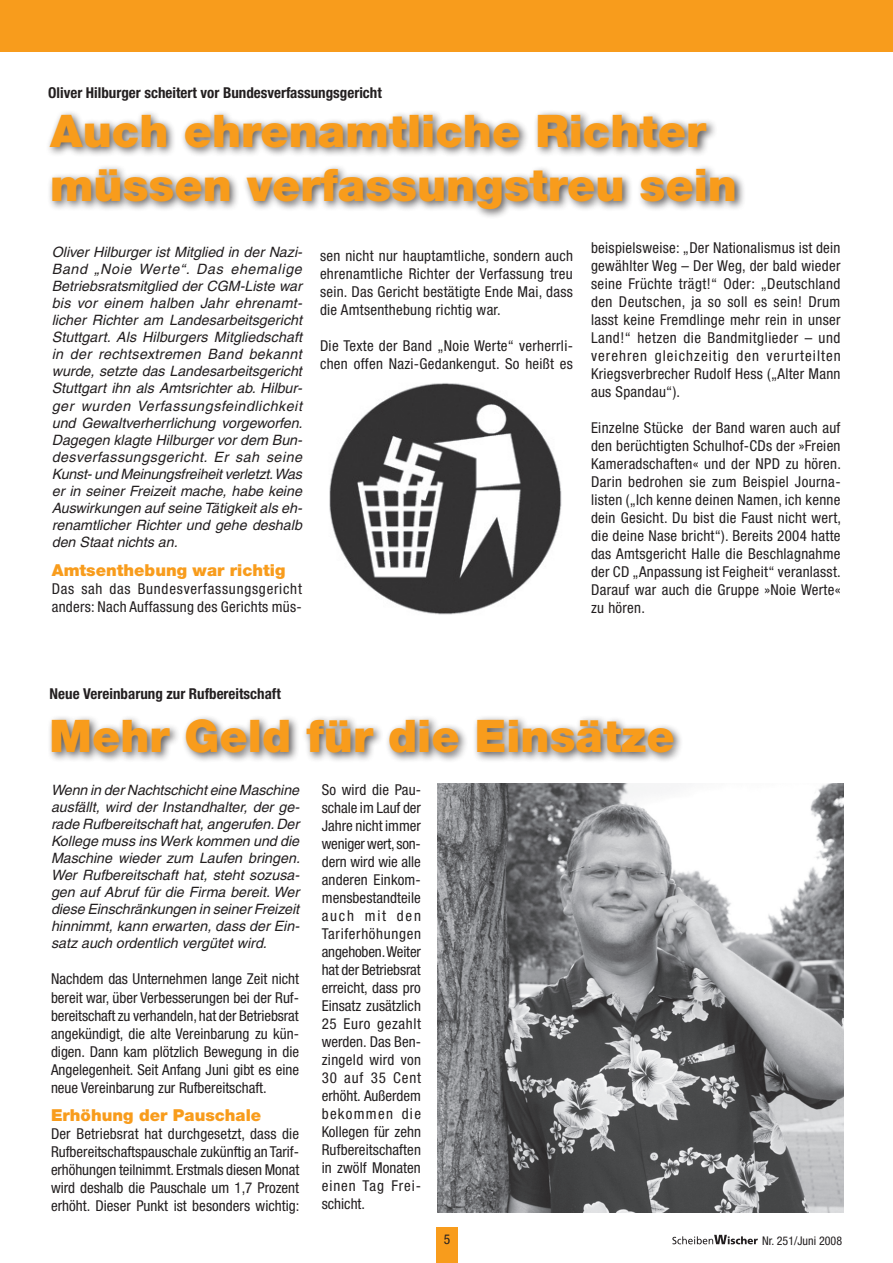
<style>
.page{position:relative;width:893px;height:1263px;background:#fff}
.page>*{position:absolute;margin:0;border:0;box-sizing:border-box;transform-origin:0 0}
.t1{font:900 45px/54px "Helvetica Neue";color:#f89c1c}
.t2{font:900 16.5px "Helvetica Neue";color:#f89c1c}
.t3{font:condensed 15px/18px "Helvetica Neue";letter-spacing:.02em;color:#231f20;text-align:justify}
.t4{font:700 condensed 15px "Helvetica Neue";color:#231f20}
.t5{font:condensed 15px/18px "Helvetica Neue";letter-spacing:.05em;color:#231f20}
.t6{font:italic 14.25px/17.1px "Helvetica";color:#231f20;text-align:justify}
.t7{font:condensed 13.5px "Helvetica Neue";color:#231f20}
.t8{font:condensed 12px "Helvetica Neue";color:#231f20}
</style>
<div class="page">
<div style="left:436px;top:1227px;width:21px;height:36px;background:#f89c1c"></div>
<svg style="left:672px;top:1235px;width:86px;height:9px"></svg>
<div style="left:0;top:0;width:893px;height:51px;background:#f89c1c"></div>
<img style="left:329px;top:383px;width:233px;height:232px">
<img style="left:438px;top:801px;width:405px;height:411px">
<div style="left:45px;top:109px;width:825px;height:136px;background:#231f20;opacity:.75"></div>
<div style="left:47px;top:714px;width:818px;height:87px;background:#231f20;opacity:.75"></div>
<p class="t4" style="left:48px;top:84px;width:335px">Oliver Hilburger scheitert vor Bundesverfassungsgericht</p>
<h1 class="t1" style="left:50px;top:103px;width:688px">Auch ehrenamtliche Richter müssen verfassungstreu sein</h1>
<p class="t3" style="left:591px;top:238px;width:251px">beispielsweise: „Der Nationalismus ist dein gewählter Weg – Der Weg, der bald wieder seine Früchte trägt!“ Oder: „Deutschland den Deutschen, ja so soll es sein! Drum lasst keine Fremdlinge mehr rein in unser Land!“ hetzen die Bandmitglieder – und verehren gleichzeitig den verurteilten Kriegsverbrecher Rudolf Hess („Alter Mann aus Spandau“).</p>
<p class="t3" style="left:591px;top:418px;width:252px">Einzelne Stücke der Band waren auch auf den berüchtigten Schulhof-CDs der »Freien Kameradschaften« und der NPD zu hören.<br>Darin bedrohen sie zum Beispiel Journa&shy;listen („Ich kenne deinen Namen, ich kenne dein Gesicht. Du bist die Faust nicht wert, die deine Nase bricht“). Bereits 2004 hatte das Amtsgericht Halle die Beschlagnahme der CD „Anpassung ist Feigheit“ veranlasst.<br>Darauf war auch die Gruppe »Noie Werte« zu hören.</p>
<p class="t6" style="left:52px;top:243px;width:252px">Oliver Hilburger ist Mitglied in der Nazi-Band „Noie Werte“. Das ehemalige Betriebsratsmitglied der CGM-Liste war bis vor einem halben Jahr ehrenamt&shy;licher Richter am Landesarbeitsgericht Stuttgart. Als Hilburgers Mitgliedschaft in der rechtsextremen Band bekannt wurde, setzte das Landesarbeitsgericht Stuttgart ihn als Amtsrichter ab. Hilbur&shy;ger wurden Verfassungsfeindlichkeit und Gewaltverherrlichung vorgeworfen.<br>Dagegen klagte Hilburger vor dem Bun&shy;desverfassungsgericht. Er sah seine Kunst- und Meinungsfreiheit verletzt. Was er in seiner Freizeit mache, habe keine Auswirkungen auf seine Tätigkeit als eh&shy;renamtlicher Richter und gehe deshalb den Staat nichts an.</p>
<p class="t2" style="left:52px;top:560px;width:235px">Amtsenthebung war richtig</p>
<p class="t5" style="left:52px;top:579px;width:252px">Das sah das Bundesverfassungsgericht anders: Nach Auffassung des Gerichts müs-</p>
<p class="t3" style="left:320px;top:247px;width:255px">sen nicht nur hauptamtliche, sondern auch ehrenamtliche Richter der Verfassung treu sein. Das Gericht bestätigte Ende Mai, dass die Amtsenthebung richtig war.</p>
<p class="t3" style="left:320px;top:337px;width:255px">Die Texte der Band „Noie Werte“ verherrli&shy;chen offen Nazi-Gedankengut. So heißt es</p>
<p class="t4" style="left:50px;top:684px;width:233px">Neue Vereinbarung zur Rufbereitschaft</p>
<h1 class="t1" style="left:50px;top:709px;width:627px">Mehr Geld für die Einsätze</h1>
<p class="t3" style="left:322px;top:780px;width:101px">So wird die Pau&shy;schale im Lauf der Jahre nicht immer weniger wert, son&shy;dern wird wie alle anderen Einkom&shy;mensbestandteile auch mit den Tariferhöhungen angehoben. Weiter hat der Betriebsrat erreicht, dass pro Einsatz zusätzlich 25 Euro gezahlt werden. Das Ben&shy;zingeld wird von 30 auf 35 Cent erhöht. Außerdem bekommen die Kollegen für zehn Rufbereitschaften in zwölf Monaten einen Tag Frei&shy;schicht.</p>
<p class="t6" style="left:51px;top:781px;width:250px">Wenn in der Nachtschicht eine Maschine ausfällt, wird der Instandhalter, der ge&shy;rade Rufbereitschaft hat, angerufen. Der Kollege muss ins Werk kommen und die Maschine wieder zum Laufen bringen.<br>Wer Rufbereitschaft hat, steht sozusa&shy;gen auf Abruf für die Firma bereit. Wer diese Einschränkungen in seiner Freizeit hinnimmt, kann erwarten, dass der Ein&shy;satz auch ordentlich vergütet wird.</p>
<p class="t3" style="left:51px;top:970px;width:250px">Nachdem das Unternehmen lange Zeit nicht bereit war, über Verbesserungen bei der Ruf&shy;bereitschaft zu verhandeln, hat der Betriebsrat angekündigt, die alte Vereinbarung zu kün&shy;digen. Dann kam plötzlich Bewegung in die Angelegenheit. Seit Anfang Juni gibt es eine neue Vereinbarung zur Rufbereitschaft.</p>
<p class="t2" style="left:51px;top:1105px;width:212px">Erhöhung der Pauschale</p>
<p class="t3" style="left:51px;top:1124px;width:250px">Der Betriebsrat hat durchgesetzt, dass die Rufbereitschaftspauschale zukünftig an Tarif&shy;erhöhungen teilnimmt. Erstmals diesen Monat wird deshalb die Pauschale um 1,7 Prozent erhöht. Dieser Punkt ist besonders wichtig:</p>
<p class="t7" style="left:444px;top:1231px;width:8px">5</p>
<p class="t8" style="left:762px;top:1233px;width:81px">Nr. 251/Juni 2008</p>
</div>
